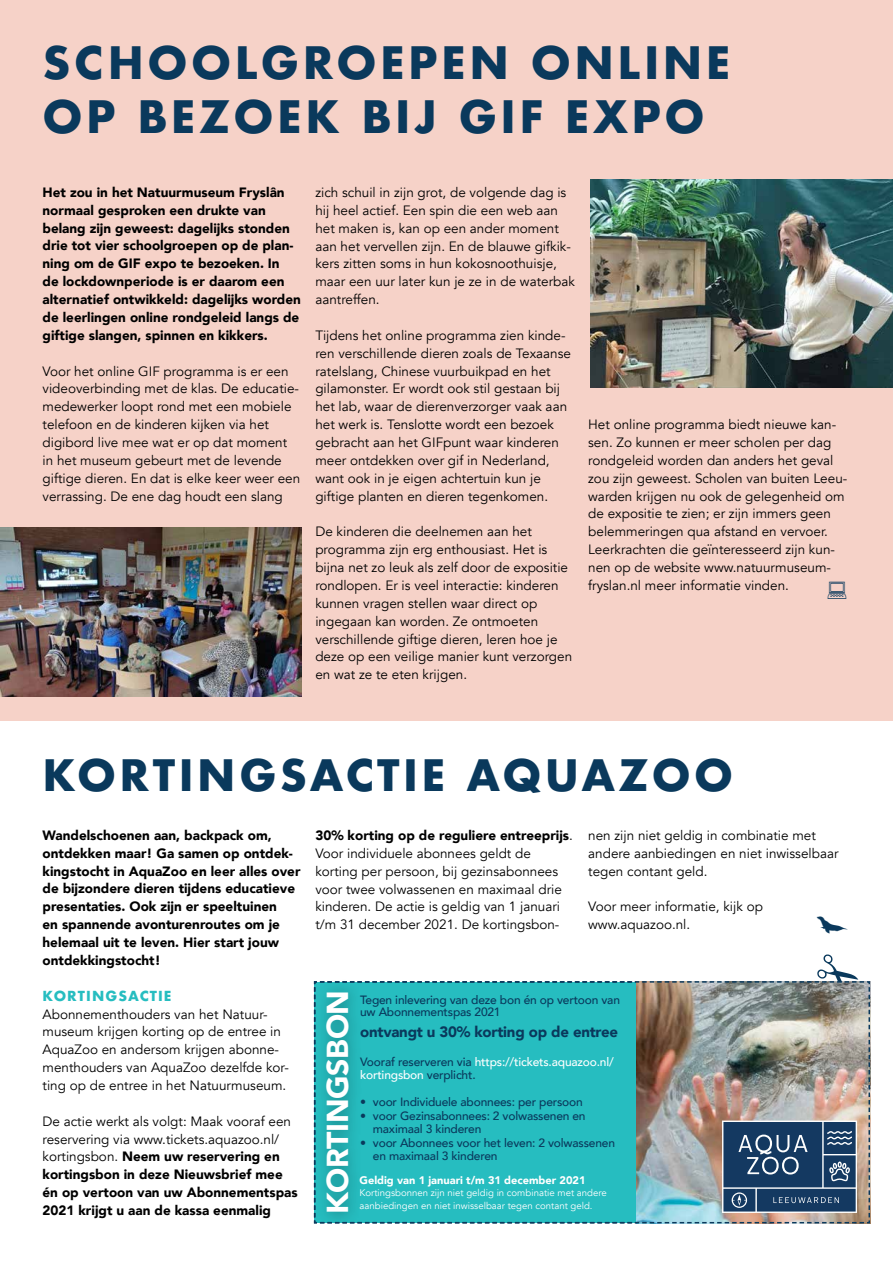
<style>
.page{position:relative;width:893px;height:1263px;background:#fff}
.page>*{position:absolute;margin:0;border:0;box-sizing:border-box;transform-origin:0 0}
.t1{font:700 43.5px/54.9px "Futura";letter-spacing:.08em;color:#0a395c}
.t2{font:700 42.15px "Futura";letter-spacing:.08em;color:#0a395c}
.t3{font:900 30.3px "Avenir";letter-spacing:-.01em;color:#fff}
.t4{font:24px "Animals";color:#0a395c}
.t5{font:900 15px "Avenir";letter-spacing:-.015em;color:#0a395c}
.t6{font:13.5px/17.9px "Avenir";color:#000}
.t7{font:900 13.5px/17.9px "Avenir";color:#000}
.t8{font:700 13.5px "Futura";letter-spacing:.08em;color:#26bdc0}
.t9{font:500 12px/13.5px "Avenir";letter-spacing:-.015em;color:#0a395c}
.t10{font:500 12px/13.5px "Avenir";letter-spacing:-.015em;color:#fff}
.t11{font:900 10.95px "Avenir";color:#fff}
.t12{font:9.6px/12.3px "Avenir";color:#fff}
.s1{font-weight:400}
.s2{font-weight:900}
.s3{color:#0a395c}
</style>
<div class="page">
<div style="left:0;top:0;width:893px;height:720px;background:#f6d2c8"></div>
<img style="left:313px;top:980px;width:558px;height:244px">
<img style="left:1px;top:527px;width:301px;height:170px">
<img style="left:590px;top:179px;width:303px;height:209px">
<h1 class="t1" style="left:43px;top:35px;width:690px">SCHOOLGROEPEN ONLINE<br>OP BEZOEK BIJ GIF EXPO</h1>
<p class="t7" style="left:43px;top:183px;width:260px">Het zou in het Natuurmuseum Fryslân normaal gesproken een drukte van belang zijn geweest: dagelijks stonden drie tot vier schoolgroepen op de plan&shy;ning om de GIF expo te bezoeken. In<br>de lockdownperiode is er daarom een alternatief ontwikkeld: dagelijks worden de leerlingen online rondgeleid langs de giftige slangen, spinnen en kikkers.</p>
<p class="t6" style="left:43px;top:362px;width:259px">Voor het online GIF programma is er een videoverbinding met de klas. De educatie&shy;medewerker loopt rond met een mobiele telefoon en de kinderen kijken via het digibord live mee wat er op dat moment in het museum gebeurt met de levende giftige dieren. En dat is elke keer weer een verrassing. De ene dag houdt een slang</p>
<p class="t6" style="left:315px;top:184px;width:261px">zich schuil in zijn grot, de volgende dag is hij heel actief. Een spin die een web aan het maken is, kan op een ander moment aan het vervellen zijn. En de blauwe gifkik&shy;kers zitten soms in hun kokosnoothuisje, maar een uur later kun je ze in de waterbak aantreffen.</p>
<p class="t6" style="left:315px;top:326px;width:257px">Tijdens het online programma zien kinde&shy;ren verschillende dieren zoals de Texaanse ratelslang, Chinese vuurbuikpad en het gilamonster. Er wordt ook stil gestaan bij het lab, waar de dierenverzorger vaak aan het werk is. Tenslotte wordt een bezoek gebracht aan het GIFpunt waar kinderen meer ontdekken over gif in Nederland, want ook in je eigen achtertuin kun je giftige planten en dieren tegenkomen.</p>
<p class="t6" style="left:315px;top:523px;width:258px">De kinderen die deelnemen aan het programma zijn erg enthousiast. Het is bijna net zo leuk als zelf door de expositie rondlopen. Er is veel interactie: kinderen kunnen vragen stellen waar direct op ingegaan kan worden. Ze ontmoeten verschillende giftige dieren, leren hoe je deze op een veilige manier kunt verzorgen en wat ze te eten krijgen.</p>
<p class="t6" style="left:588px;top:416px;width:261px">Het online programma biedt nieuwe kan&shy;sen. Zo kunnen er meer scholen per dag rondgeleid worden dan anders het geval zou zijn geweest. Scholen van buiten Leeu&shy;warden krijgen nu ook de gelegenheid om de expositie te zien; er zijn immers geen belemmeringen qua afstand en vervoer.<br>Leerkrachten die geïnteresseerd zijn kun&shy;nen op de website www.natuurmuseum&shy;fryslan.nl meer informatie vinden.</p>
<h2 class="t2" style="left:43px;top:745px;width:692px">KORTINGSACTIE AQUAZOO</h2>
<p class="t7" style="left:43px;top:826px;width:259px">Wandelschoenen aan, backpack om, ontdekken maar! Ga samen op ontdek&shy;kingstocht in AquaZoo en leer alles over de bijzondere dieren tijdens educatieve presentaties. Ook zijn er speeltuinen<br>en spannende avonturenroutes om je helemaal uit te leven. Hier start jouw ontdekkingstocht!</p>
<p class="t8" style="left:43px;top:986px;width:131px">KORTINGSACTIE</p>
<p class="t6" style="left:43px;top:1005px;width:248px">Abonnementhouders van het Natuur&shy;museum krijgen korting op de entree in AquaZoo en andersom krijgen abonne&shy;menthouders van AquaZoo dezelfde kor&shy;ting op de entree in het Natuurmuseum.</p>
<p class="t7" style="left:43px;top:1112px;width:257px"><span class="s1">De actie werkt als volgt: Maak vooraf een reservering via www.tickets.aquazoo.nl/ kortingsbon.</span> Neem uw reservering en kortingsbon in deze Nieuwsbrief mee én op vertoon van uw Abonnementspas 2021 krijgt u aan de kassa eenmalig</p>
<p class="t6" style="left:315px;top:826px;width:259px"><span class="s2">30% korting op de reguliere entreeprijs</span>.<br>Voor individuele abonnees geldt de korting per persoon, bij gezinsabonnees voor twee volwassenen en maximaal drie kinderen. De actie is geldig van 1 januari t/m 31 december 2021. De kortingsbon-</p>
<p class="t6" style="left:588px;top:826px;width:252px">nen zijn niet geldig in combinatie met andere aanbiedingen en niet inwisselbaar tegen contant geld.</p>
<p class="t6" style="left:588px;top:898px;width:176px">Voor meer informatie, kijk op www.aquazoo.nl.</p>
<h3 class="t4" style="left:817px;top:910px;width:33px">{</h3>
<h3 class="t3" style="left:312px;top:1214px;width:226px;rotate:-90deg">KORTINGSBON</h3>
<p class="t9" style="left:360px;top:993px;width:261px;line-height:12px">Tegen inlevering van deze bon én op vertoon van uw Abonnementspas 2021</p>
<p class="t5" style="left:360px;top:1019px;width:260px">ontvangt u 30% korting op de entree</p>
<p class="t10" style="left:360px;top:1054px;width:255px"><span class="s3">Vooraf reserveren via</span> https://tickets.aquazoo.nl/ kortingsbon <span class="s3">verplicht.</span></p>
<p class="t9" style="left:360px;top:1095px;width:224px">• voor Individuele abonnees: per persoon</p>
<p class="t9" style="left:373px;top:1108px;width:214px;text-indent:-13px">• voor Gezinsabonnees: 2 volwassenen en maximaal 3 kinderen</p>
<p class="t9" style="left:373px;top:1135px;width:244px;text-indent:-13px">• voor Abonnees voor het leven: 2 volwassenen en maximaal 3 kinderen</p>
<p class="t11" style="left:359px;top:1171px;width:228px">Geldig van 1 januari t/m 31 december 2021</p>
<p class="t12" style="left:359px;top:1187px;width:249px">Kortingsbonnen zijn niet geldig in combinatie met andere aanbiedingen en niet inwisselbaar tegen contant geld.</p>
</div>
